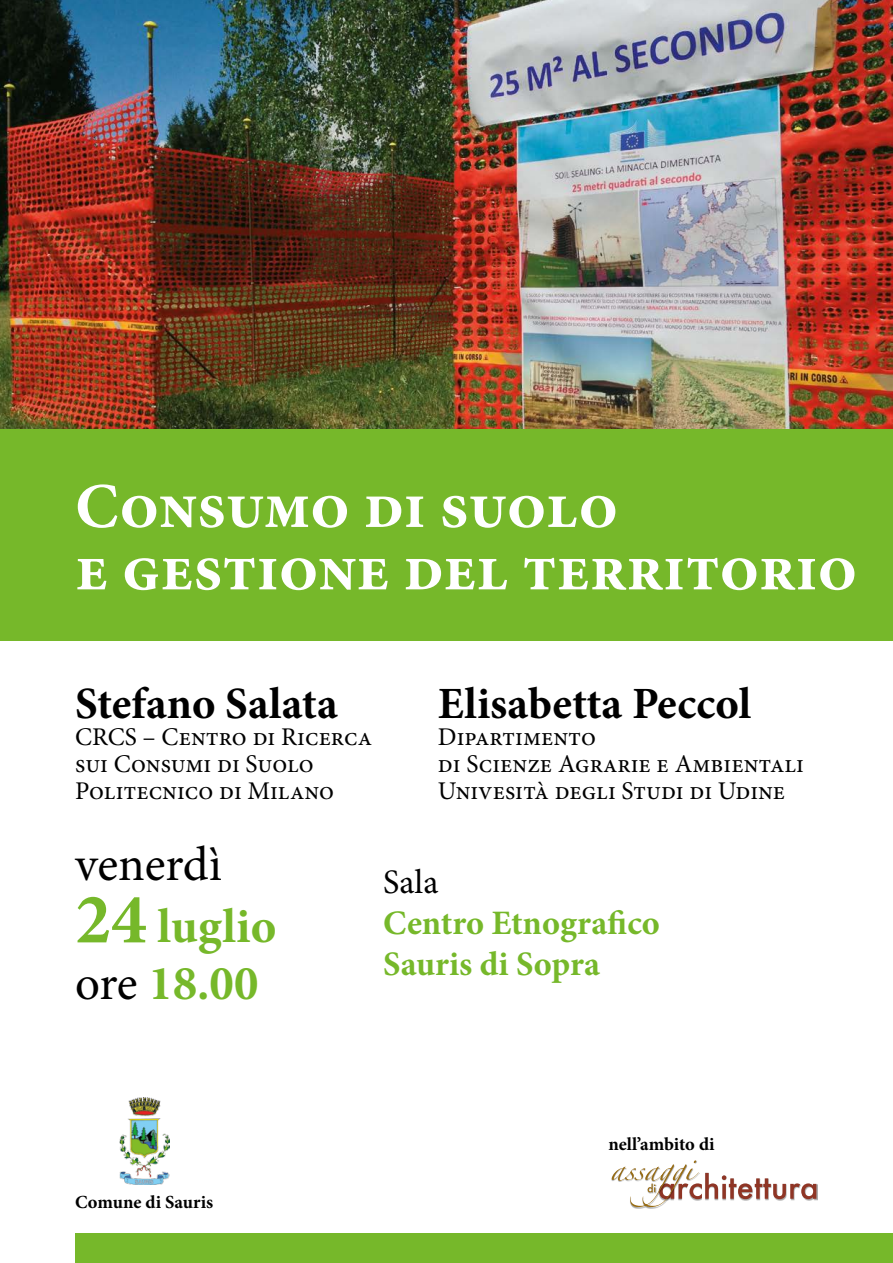
<style>
.page{position:relative;width:893px;height:1263px;background:#fff}
.page>*{position:absolute;margin:0;border:0;box-sizing:border-box;transform-origin:0 0}
.t1{font:700 63.9px/62.4px "Minion Pro";letter-spacing:-.005em;color:#fff}
.t2{font:48.9px/62.4px "Minion Pro";color:#000}
.t3{font:700 48.9px "Minion Pro";color:#76b82a}
.t4{font:700 44.7px "Minion Pro";letter-spacing:.005em;color:#000}
.t5{font:700 34.35px/41.1px "Minion Pro";color:#76b82a}
.t6{font:34.35px "Minion Pro";color:#000}
.t7{font:25.5px/27px "Minion Pro";color:#000}
.t8{font:700 18.45px "Minion Pro";letter-spacing:-.005em;color:#000}
.s1{font-weight:700;font-size:71.7px;color:#76b82a}
.s2{font-weight:700;color:#76b82a}
.s3{font-weight:400;color:#000}
</style>
<div class="page">
<img style="left:0;top:0;width:893px;height:429px">
<div style="left:0;top:429px;width:893px;height:212px;background:#76b82a"></div>
<img style="left:119px;top:1098px;width:50px;height:86px">
<img style="left:611px;top:1177px;width:48px;height:31px">
<svg style="left:612px;top:1160px;width:204px;height:47px"></svg>
<div style="left:75px;top:1233px;width:818px;height:30px;background:#76b82a"></div>
<h1 class="t1" style="left:75px;top:474px;width:783px">Consumo di suolo<br>e gestione del territorio</h1>
<h3 class="t4" style="left:75px;top:672px;width:264px">Stefano Salata</h3>
<p class="t7" style="left:75px;top:723px;width:298px">CRCS – Centro di Ricerca sui Consumi di Suolo<br>Politecnico di Milano</p>
<h3 class="t4" style="left:438px;top:672px;width:315px">Elisabetta Peccol</h3>
<p class="t7" style="left:438px;top:723px;width:367px">Dipartimento<br>di Scienze Agrarie e Ambientali<br>Univesità degli Studi di Udine</p>
<h2 class="t2" style="left:75px;top:833px;width:203px">venerdì<br><span class="s1">24</span> <span class="s2">luglio</span></h2>
<h2 class="t3" style="left:75px;top:948px;width:185px"><span class="s3">ore</span> 18.00</h2>
<h3 class="t6" style="left:383px;top:859px;width:57px">Sala</h3>
<h3 class="t5" style="left:383px;top:902px;width:278px">Centro Etnografico<br>Sauris di Sopra</h3>
<p class="t8" style="left:75px;top:1189px;width:140px">Comune di Sauris</p>
<p class="t8" style="left:608px;top:1131px;width:108px">nell’ambito di</p>
</div>
